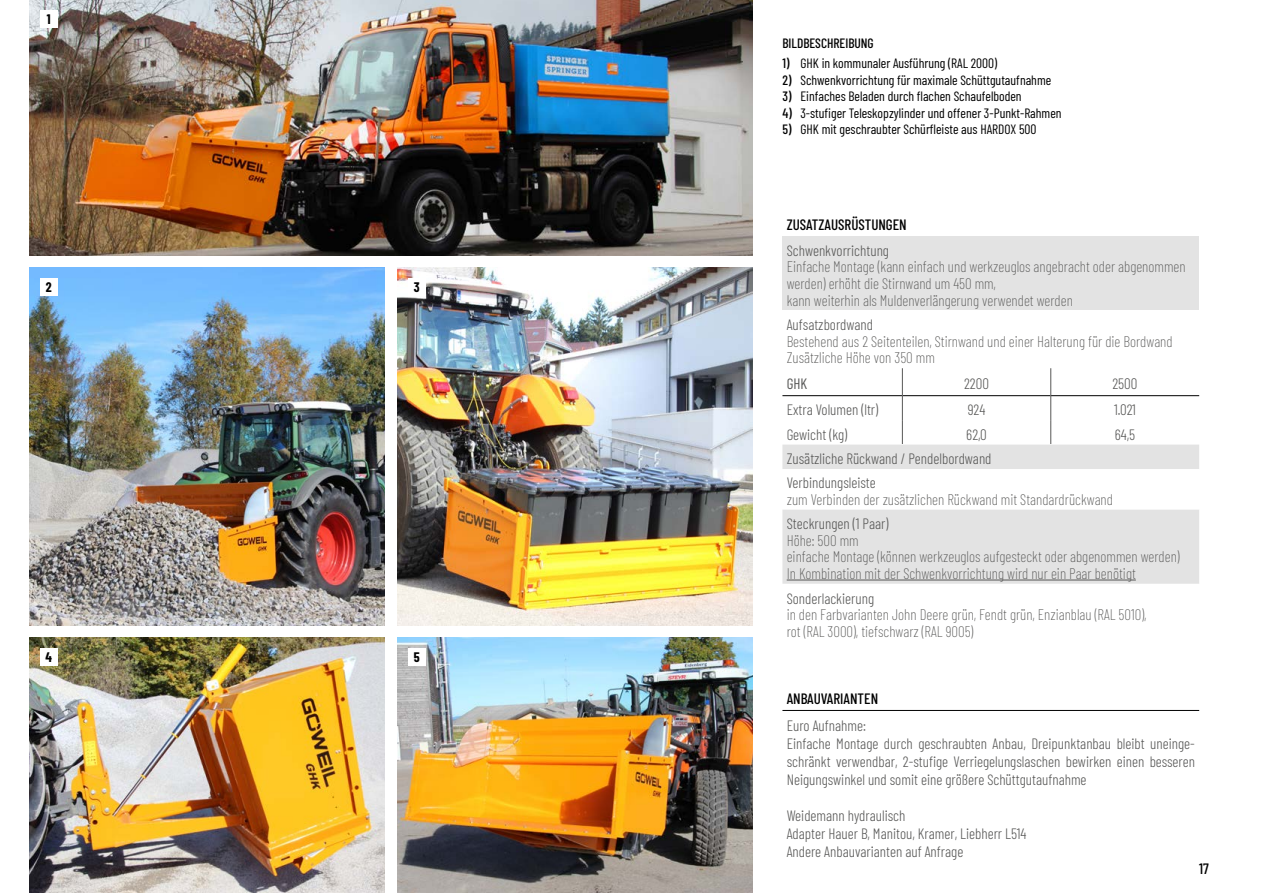
<style>
.page{position:relative;width:1263px;height:893px;background:#fff}
.page>*{position:absolute;margin:0;border:0;box-sizing:border-box;transform-origin:0 0}
.t1{font:200 15px/16.5px "Barlow Condensed";color:#575756}
.t2{font:300 15px/18px "Barlow Condensed";color:#575756}
.t3{font:500 15px "Barlow Condensed";color:#000}
.t4{font:15px "Barlow Condensed";color:#575756}
.t5{font:13.5px "Barlow Condensed";color:#000}
.t6{font:500 13.5px "Barlow Condensed";color:#000}
.t7{font:700 13.5px "Barlow Condensed";color:#000}
.s1{font-weight:500}
</style>
<div class="page">
<img style="left:30px;top:638px;width:355px;height:255px">
<img style="left:398px;top:638px;width:355px;height:255px">
<img style="left:30px;top:268px;width:355px;height:357px">
<img style="left:398px;top:268px;width:355px;height:357px">
<img style="left:30px;top:0;width:723px;height:255px">
<div style="left:40px;top:648px;width:17px;height:17px;background:#fff"></div>
<div style="left:408px;top:648px;width:17px;height:17px;background:#fff"></div>
<div style="left:40px;top:11px;width:17px;height:17px;background:#fff"></div>
<div style="left:40px;top:279px;width:17px;height:17px;background:#fff"></div>
<div style="left:408px;top:279px;width:17px;height:17px;background:#fff"></div>
<hr style="left:782px;top:710px;width:417px;height:1px;background:#000">
<div style="left:782px;top:236px;width:417px;height:74px;background:#e3e3e3"></div>
<svg style="left:782px;top:368px;width:417px;height:77px"></svg>
<div style="left:782px;top:445px;width:417px;height:24px;background:#e3e3e3"></div>
<div style="left:782px;top:510px;width:417px;height:74px;background:#e3e3e3"></div>
<hr style="left:787px;top:580px;width:349px;height:1px;background:#575756">
<p class="t7" style="left:47px;top:10px;width:5px">1</p>
<p class="t7" style="left:46px;top:278px;width:7px">2</p>
<p class="t7" style="left:414px;top:278px;width:7px">3</p>
<p class="t7" style="left:46px;top:647px;width:8px">4</p>
<p class="t7" style="left:414px;top:647px;width:7px">5</p>
<p class="t6" style="left:782px;top:33px;width:93px">BILDBESCHREIBUNG</p>
<p class="t5" style="left:782px;top:54px;width:216px"><span class="s1">1)</span> GHK in kommunaler Ausführung (RAL 2000)</p>
<p class="t5" style="left:782px;top:70px;width:270px"><span class="s1">2)</span> Schwenkvorrichtung für maximale Schüttgutaufnahme</p>
<p class="t5" style="left:782px;top:87px;width:241px"><span class="s1">3)</span> Einfaches Beladen durch flachen Schaufelboden</p>
<p class="t5" style="left:782px;top:103px;width:281px"><span class="s1">4)</span> 3-stufiger Teleskopzylinder und offener 3-Punkt-Rahmen</p>
<p class="t5" style="left:782px;top:120px;width:256px"><span class="s1">5)</span> GHK mit geschraubter Schürfleiste aus HARDOX 500</p>
<p class="t3" style="left:787px;top:214px;width:121px">ZUSATZAUSRÜSTUNGEN</p>
<p class="t2" style="left:787px;top:241px;width:104px">Schwenkvorrichtung</p>
<p class="t1" style="left:787px;top:258px;width:400px">Einfache Montage (kann einfach und werkzeuglos angebracht oder abgenommen werden) erhöht die Stirnwand um 450 mm,<br>kann weiterhin als Muldenverlängerung verwendet werden</p>
<p class="t2" style="left:787px;top:315px;width:88px">Aufsatzbordwand</p>
<p class="t1" style="left:787px;top:332px;width:387px">Bestehend aus 2 Seitenteilen, Stirnwand und einer Halterung für die Bordwand<br>Zusätzliche Höhe von 350 mm</p>
<p class="t4" style="left:787px;top:373px;width:22px">GHK</p>
<p class="t2" style="left:964px;top:374px;width:27px">2200</p>
<p class="t2" style="left:1112px;top:374px;width:27px">2500</p>
<p class="t2" style="left:787px;top:400px;width:93px">Extra Volumen (ltr)</p>
<p class="t2" style="left:968px;top:400px;width:19px">924</p>
<p class="t2" style="left:1114px;top:400px;width:23px">1.021</p>
<p class="t2" style="left:787px;top:424px;width:62px">Gewicht (kg)</p>
<p class="t2" style="left:966px;top:424px;width:22px">62,0</p>
<p class="t2" style="left:1115px;top:424px;width:22px">64,5</p>
<p class="t2" style="left:787px;top:446px;width:206px;line-height:24.2px">Zusätzliche Rückwand / Pendelbordwand<br>Verbindungsleiste</p>
<p class="t1" style="left:787px;top:490px;width:328px">zum Verbinden der zusätzlichen Rückwand mit Standardrückwand</p>
<p class="t2" style="left:787px;top:514px;width:103px">Steckrungen (1 Paar)</p>
<p class="t1" style="left:787px;top:531px;width:394px">Höhe: 500 mm<br>einfache Montage (können werkzeuglos aufgesteckt oder abgenommen werden)<br>In Kombination mit der Schwenkvorrichtung wird nur ein Paar benötigt</p>
<p class="t2" style="left:787px;top:588px;width:89px">Sonderlackierung</p>
<p class="t1" style="left:787px;top:605px;width:361px">in den Farbvarianten John Deere grün, Fendt grün, Enzianblau (RAL 5010), rot (RAL 3000), tiefschwarz (RAL 9005)</p>
<p class="t3" style="left:787px;top:688px;width:93px">ANBAUVARIANTEN</p>
<p class="t2" style="left:787px;top:715px;width:410px">Euro Aufnahme:<br>Einfache Montage durch geschraubten Anbau, Dreipunktanbau bleibt uneinge&shy;schränkt verwendbar, 2-stufige Verriegelungslaschen bewirken einen besseren Neigungswinkel und somit eine größere Schüttgutaufnahme</p>
<p class="t2" style="left:787px;top:805px;width:241px">Weidemann hydraulisch<br>Adapter Hauer B, Manitou, Kramer, Liebherr L514<br>Andere Anbauvarianten auf Anfrage</p>
<p class="t3" style="left:1199px;top:858px;width:11px">17</p>
</div>
